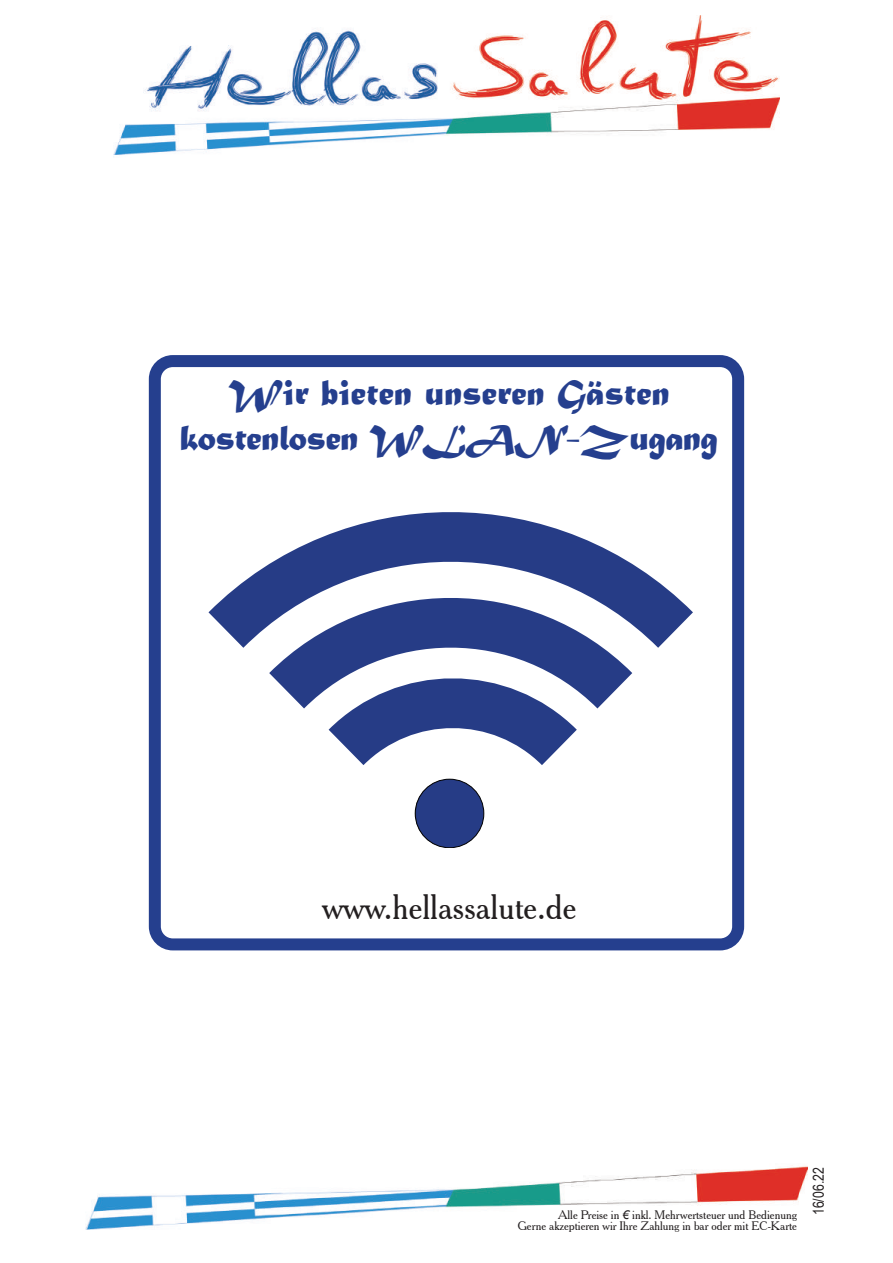
<style>
.page{position:relative;width:893px;height:1263px;background:#fff}
.page>*{position:absolute;margin:0;border:0;box-sizing:border-box;transform-origin:0 0}
.t1{font:37.5px/45px "Matura MT Script Capitals";letter-spacing:-.015em;color:#253f8e;text-align:center}
.t2{font:34.5px "Cheltenham BT";color:#231f20}
.t3{font:15px "Arial Narrow";color:#231f20}
.t4{font:12px/10.5px "Cheltenham BT";color:#231f20;text-align:right}
.s1{font-family:"Arial";font-style:italic}
</style>
<div class="page">
<img style="left:114px;top:16px;width:665px;height:139px">
<img style="left:85px;top:1165px;width:723px;height:65px">
<div style="left:149px;top:355px;width:595px;height:595px;border:12px solid #253f8e;border-radius:18px"></div>
<svg style="left:208px;top:512px;width:485px;height:306px"></svg>
<div style="left:415px;top:779px;width:69px;height:69px;background:#263c86;border-radius:50%"></div>
<div style="left:415px;top:779px;width:69px;height:69px;border:1px solid #000001;border-radius:50%"></div>
<h1 class="t1" style="left:180px;top:373px;width:540px">Wir bieten unseren Gästen kostenlosen WLAN-Zugang</h1>
<h2 class="t2" style="left:322px;top:885px;width:256px">www.hellassalute.de</h2>
<p class="t4" style="left:518px;top:1209px;width:281px">Alle Preise in <span class="s1">€</span> inkl. Mehrwertsteuer und Bedienung<br>Gerne akzeptieren wir Ihre Zahlung in bar oder mit EC-Karte</p>
<p class="t3" style="left:808px;top:1215px;width:49px;rotate:-90deg">16/06.22</p>
</div>
